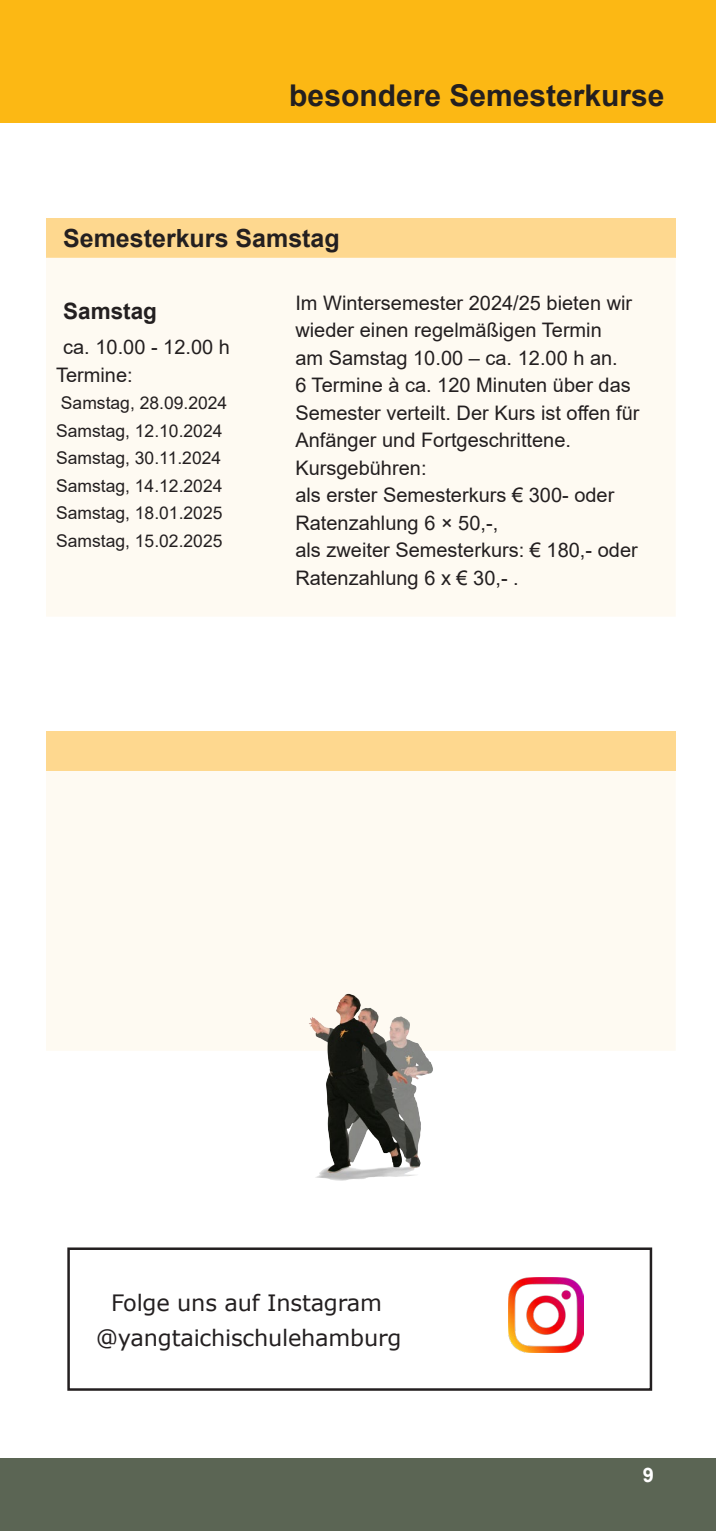
<style>
.page{position:relative;width:716px;height:1531px;background:#fff}
.page>*{position:absolute;margin:0;border:0;box-sizing:border-box;transform-origin:0 0}
.t1{font:700 30px "Arial";color:#231f20}
.t2{font:700 25px "Arial";color:#231f20}
.t3{font:22.5px/35px "Verdana";letter-spacing:-.01em;color:#231f20;text-align:center}
.t4{font:700 22.5px "Arial";color:#231f20}
.t5{font:20px/27.5px "Arial";color:#231f20}
.t6{font:700 20px "Arial";color:#fff}
.t7{font:17.5px/27.5px "Arial";color:#231f20}
</style>
<div class="page">
<div style="left:0;top:0;width:716px;height:123px;background:#fcb814"></div>
<div style="left:0;top:1458px;width:716px;height:73px;background:#5b6554"></div>
<div style="left:46px;top:218px;width:629px;height:40px;background:#fed88f"></div>
<div style="left:46px;top:258px;width:629px;height:358px;background:#fefaf2"></div>
<div style="left:46px;top:732px;width:629px;height:39px;background:#fed88f"></div>
<div style="left:46px;top:771px;width:629px;height:280px;background:#fefaf2"></div>
<img style="left:508px;top:1277px;width:75px;height:75px">
<img style="left:309px;top:994px;width:58px;height:186px">
<div style="left:67px;top:1247px;width:585px;height:144px;border:2px solid #231f20"></div>
<h1 class="t1" style="left:289px;top:75px;width:377px">besondere Semesterkurse</h1>
<p class="t2" style="left:63px;top:221px;width:278px">Semesterkurs Samstag</p>
<p class="t4" style="left:63px;top:295px;width:95px">Samstag</p>
<p class="t5" style="left:56px;top:333px;width:175px;text-indent:7px">ca. 10.00 - 12.00 h<br>Termine:</p>
<p class="t7" style="left:56px;top:389px;width:173px">Samstag, 28.09.2024<br>Samstag, 12.10.2024<br>Samstag, 30.11.2024<br>Samstag, 14.12.2024<br>Samstag, 18.01.2025<br>Samstag, 15.02.2025</p>
<p class="t5" style="left:295px;top:289px;width:346px">Im Wintersemester 2024/25 bieten wir wieder einen regelmäßigen Termin<br>am Samstag 10.00 – ca. 12.00 h an.<br>6 Termine à ca. 120 Minuten über das<br>Semester verteilt. Der Kurs ist offen für<br>Anfänger und Fortgeschrittene.<br>Kursgebühren:<br>als erster Semesterkurs € 300- oder<br>Ratenzahlung 6 × 50,-,<br>als zweiter Semesterkurs: € 180,- oder<br>Ratenzahlung 6 x € 30,- .</p>
<p class="t3" style="left:96px;top:1285px;width:307px">Folge uns auf Instagram @yangtaichischulehamburg</p>
<p class="t6" style="left:643px;top:1460px;width:13px">9</p>
</div>
